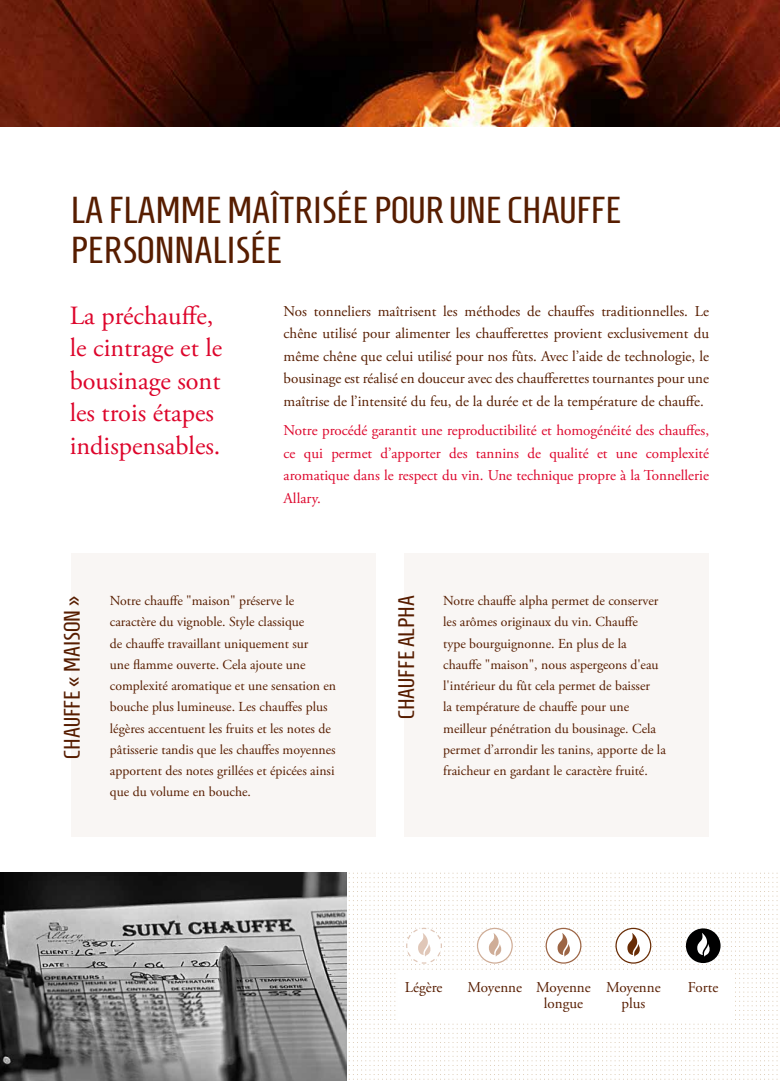
<style>
.page{position:relative;width:780px;height:1081px;background:#fff}
.page>*{position:absolute;margin:0;border:0;box-sizing:border-box;transform-origin:0 0}
.t1{font:37.5px/40px "Homenaje";color:#571d00}
.t2{font:26.25px/32.5px "Adobe Garamond Pro";color:#dd052b}
.t3{font:22.5px "Homenaje";color:#571d00}
.t4{font:15px/22.5px "Adobe Garamond Pro";color:#571d00}
.t5{font:15px/22.5px "Adobe Garamond Pro";color:#dd052b;text-align:justify}
.t6{font:13.75px/21.2px "Adobe Garamond Pro";color:#571d00}
</style>
<div class="page">
<div style="left:71px;top:553px;width:305px;height:283px;background:#f9f6f4"></div>
<div style="left:404px;top:553px;width:305px;height:283px;background:#f9f6f4"></div>
<img style="left:0;top:873px;width:346px;height:208px">
<svg style="left:349px;top:872px;width:428px;height:207px"></svg>
<img style="left:0;top:0;width:780px;height:127px">
<h1 class="t1" style="left:71px;top:190px;width:552px">LA FLAMME MAÎTRISÉE POUR UNE CHAUFFE<br>PERSONNALISÉE</h1>
<h2 class="t2" style="left:70px;top:300px;width:154px">La préchauffe, le cintrage et le bousinage sont les trois étapes indispensables.</h2>
<p class="t4" style="left:283px;top:300px;width:427px;text-align:justify">Nos tonneliers maîtrisent les méthodes de chauffes traditionnelles. Le chêne utilisé pour alimenter les chaufferettes provient exclusivement du même chêne que celui utilisé pour nos fûts. Avec l’aide de technologie, le bousinage est réalisé en douceur avec des chaufferettes tournantes pour une maîtrise de l’intensité du feu, de la durée et de la température de chauffe.</p>
<p class="t5" style="left:283px;top:420px;width:427px">Notre procédé garantit une reproductibilité et homogénéité des chauffes, ce qui permet d’apporter des tannins de qualité et une complexité aromatique dans le respect du vin. Une technique propre à la Tonnellerie Allary.</p>
<p class="t6" style="left:110px;top:591px;width:228px">Notre chauffe "maison" préserve le caractère du vignoble. Style classique<br>de chauffe travaillant uniquement sur<br>une flamme ouverte. Cela ajoute une complexité aromatique et une sensation en bouche plus lumineuse. Les chauffes plus légères accentuent les fruits et les notes de pâtisserie tandis que les chauffes moyennes apportent des notes grillées et épicées ainsi que du volume en bouche.</p>
<h3 class="t3" style="left:60px;top:759px;width:165px;rotate:-90deg">CHAUFFE « MAISON »</h3>
<h3 class="t3" style="left:394px;top:719px;width:125px;rotate:-90deg">CHAUFFE ALPHA</h3>
<p class="t6" style="left:443px;top:591px;width:224px">Notre chauffe alpha permet de conserver les arômes originaux du vin. Chauffe<br>type bourguignonne. En plus de la chauffe "maison", nous aspergeons d'eau l'intérieur du fût cela permet de baisser<br>la température de chauffe pour une meilleur pénétration du bousinage. Cela permet d’arrondir les tanins, apporte de la fraicheur en gardant le caractère fruité.</p>
<p class="t4" style="left:405px;top:976px;width:39px">Légère</p>
<p class="t4" style="left:544px;top:980px;width:48px;line-height:16.2px;text-indent:-76px">Moyenne Moyenne longue</p>
<p class="t4" style="left:606px;top:980px;width:56px;line-height:16.2px;text-align:center">Moyenne plus</p>
<p class="t4" style="left:687px;top:976px;width:32px">Forte</p>
</div>
